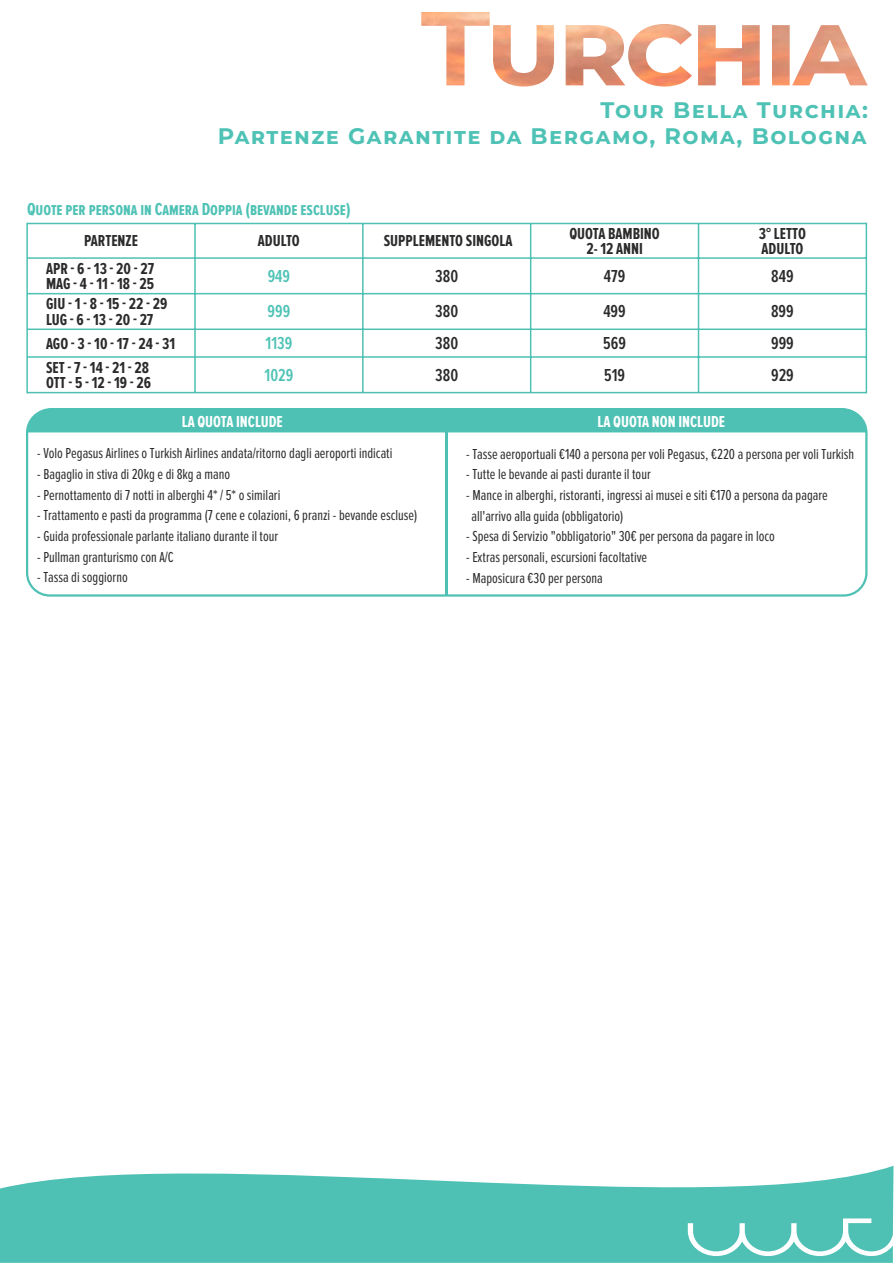
<style>
.page{position:relative;width:894px;height:1263px;background:#fff}
.page>*{position:absolute;margin:0;border:0;box-sizing:border-box;transform-origin:0 0}
.t1{font:700 22.5px/26.1px "Montserrat";letter-spacing:.065em;color:#4ec2b5;text-align:right}
.t2{font:700 18px "Proxima Nova Ex Cn";color:#4ec2b5}
.t3{font:600 18px "Proxima Nova Ex Cn";color:#2a2a2a}
.t4{font:600 18px "Proxima Nova Ex Cn";color:#4ec2b5}
.t5{font:600 18px "Proxima Nova Ex Cn";color:#2b2b2b}
.t6{font:700 16.5px/15.1px "Proxima Nova Ex Cn";color:#2b2b2b}
.t7{font:700 16.5px "Proxima Nova Ex Cn";color:#fff}
.t8{font:15px/20.7px "Proxima Nova Ex Cn";color:#2b2b2b}
</style>
<div class="page">
<svg style="left:0;top:1165px;width:894px;height:98px;fill:#4ec1b4"></svg>
<img style="left:421px;top:12px;width:447px;height:75px">
<hr style="left:26px;top:223px;width:2px;height:170px;background:#4ec1b4">
<hr style="left:866px;top:223px;width:1px;height:170px;background:#4ec1b4">
<hr style="left:194px;top:224px;width:2px;height:169px;background:#4ec1b4">
<hr style="left:362px;top:224px;width:2px;height:169px;background:#4ec1b4">
<hr style="left:530px;top:224px;width:1px;height:169px;background:#4ec1b4">
<hr style="left:698px;top:224px;width:1px;height:169px;background:#4ec1b4">
<hr style="left:27px;top:223px;width:839px;height:1px;background:#4ec1b4">
<hr style="left:27px;top:257px;width:839px;height:2px;background:#4ec1b4">
<hr style="left:27px;top:293px;width:839px;height:1px;background:#4ec1b4">
<hr style="left:27px;top:329px;width:839px;height:1px;background:#4ec1b4">
<hr style="left:27px;top:356px;width:839px;height:2px;background:#4ec1b4">
<hr style="left:27px;top:392px;width:839px;height:1px;background:#4ec1b4">
<svg style="left:26px;top:424px;width:842px;height:173px"></svg>
<div style="left:27px;top:408px;width:839px;height:24px;background:#4ec1b4"></div>
<hr style="left:445px;top:417px;width:3px;height:179px;background:#4ec1b4">
<h1 class="t1" style="left:218px;top:96px;width:652px">Tour Bella Turchia:<br>Partenze Garantite da Bergamo, Roma, Bologna</h1>
<p class="t2" style="left:27px;top:200px;width:325px">QUOTE PER PERSONA IN CAMERA DOPPIA (BEVANDE ESCLUSE)</p>
<p class="t6" style="left:84px;top:234px;width:55px">PARTENZE</p>
<p class="t6" style="left:258px;top:234px;width:43px">ADULTO</p>
<p class="t6" style="left:384px;top:234px;width:130px">SUPPLEMENTO SINGOLA</p>
<p class="t6" style="left:569px;top:227px;width:92px;line-height:14.7px;text-align:center">QUOTA BAMBINO<br>2- 12 ANNI</p>
<p class="t6" style="left:759px;top:227px;width:48px;line-height:14.7px">3° LETTO<br>ADULTO</p>
<p class="t6" style="left:46px;top:261px;width:110px">APR-6-13-20-27<br>MAG-4-11-18-25</p>
<p class="t4" style="left:268px;top:268px;width:24px">949</p>
<p class="t3" style="left:435px;top:268px;width:24px">380</p>
<p class="t3" style="left:604px;top:268px;width:23px">479</p>
<p class="t5" style="left:771px;top:268px;width:24px">849</p>
<p class="t6" style="left:46px;top:297px;width:123px">GIU-1-8-15-22-29<br>LUG-6-13-20-27</p>
<p class="t4" style="left:268px;top:303px;width:24px">999</p>
<p class="t5" style="left:435px;top:303px;width:24px">380</p>
<p class="t5" style="left:603px;top:303px;width:24px">499</p>
<p class="t5" style="left:771px;top:303px;width:24px">899</p>
<p class="t6" style="left:46px;top:336px;width:131px">AGO-3-10-17-24-31</p>
<p class="t4" style="left:266px;top:335px;width:28px">1139</p>
<p class="t3" style="left:435px;top:335px;width:24px">380</p>
<p class="t3" style="left:603px;top:335px;width:24px">569</p>
<p class="t3" style="left:771px;top:335px;width:24px">999</p>
<p class="t6" style="left:46px;top:360px;width:107px">SET-7-14-21-28<br>OTT-5-12-19-26</p>
<p class="t4" style="left:265px;top:367px;width:30px">1029</p>
<p class="t3" style="left:435px;top:367px;width:24px">380</p>
<p class="t3" style="left:604px;top:367px;width:23px">519</p>
<p class="t3" style="left:771px;top:367px;width:24px">929</p>
<p class="t7" style="left:182px;top:414px;width:103px">LA QUOTA INCLUDE</p>
<p class="t8" style="left:37px;top:443px;width:357px">- Volo Pegasus Airlines o Turkish Airlines andata/ritorno dagli aeroporti indicati</p>
<p class="t8" style="left:37px;top:464px;width:194px">- Bagaglio in stiva di 20kg e di 8kg a mano</p>
<p class="t8" style="left:37px;top:485px;width:245px">- Pernottamento di 7 notti in alberghi 4* / 5* o similari</p>
<p class="t8" style="left:37px;top:505px;width:381px">- Trattamento e pasti da programma (7 cene e colazioni, 6 pranzi - bevande escluse)</p>
<p class="t8" style="left:37px;top:526px;width:243px">- Guida professionale parlante italiano durante il tour</p>
<p class="t8" style="left:37px;top:547px;width:138px">- Pullman granturismo con A/C</p>
<p class="t8" style="left:37px;top:568px;width:92px">- Tassa di soggiorno</p>
<p class="t7" style="left:597px;top:414px;width:129px">LA QUOTA NON INCLUDE</p>
<p class="t8" style="left:466px;top:444px;width:390px">- Tasse aeroportuali €140 a persona per voli Pegasus, €220 a persona per voli Turkish</p>
<p class="t8" style="left:466px;top:465px;width:186px">- Tutte le bevande ai pasti durante il tour</p>
<p class="t8" style="left:471px;top:485px;width:358px;text-indent:-5px">- Mance in alberghi, ristoranti, ingressi ai musei e siti €170 a persona da pagare all'arrivo alla guida (obbligatorio)</p>
<p class="t8" style="left:466px;top:527px;width:310px">- Spesa di Servizio "obbligatorio" 30€ per persona da pagare in loco</p>
<p class="t8" style="left:466px;top:547px;width:182px">- Extras personali, escursioni facoltative</p>
<p class="t8" style="left:466px;top:568px;width:138px">- Maposicura €30 per persona</p>
</div>
